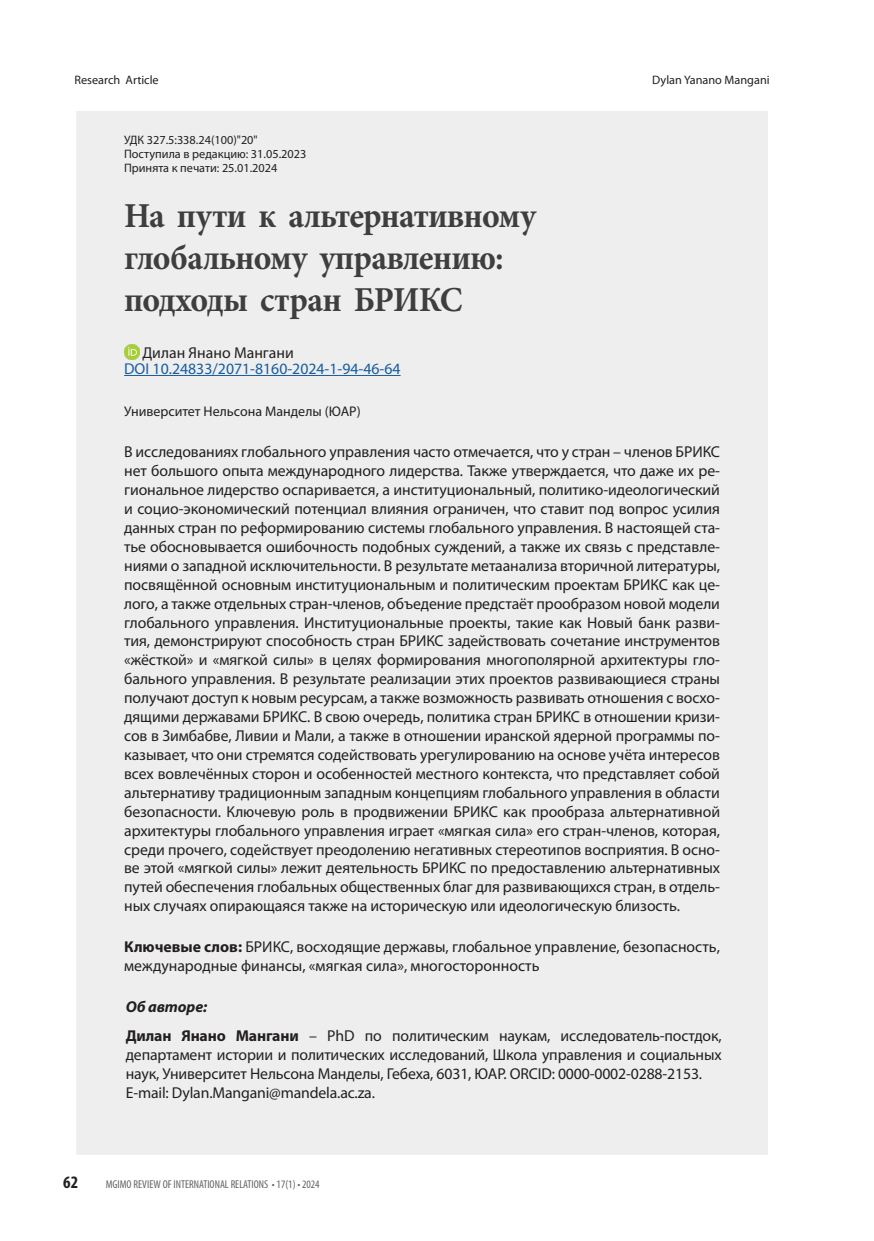
<style>
.page{position:relative;width:874px;height:1241px;background:#fff}
.page>*{position:absolute;margin:0;border:0;box-sizing:border-box;transform-origin:0 0}
.t1{font:700 35px/42px "Minion Pro";letter-spacing:-.025em;color:#3e3e3f;scale:.96 1}
.t2{font:700 condensed 17.5px "Myriad Pro";color:#231f20}
.t3{font:15.75px/18.9px "Myriad Pro";letter-spacing:-.005em;color:#231f20;text-align:justify}
.t4{font:15.75px "Myriad Pro";color:#175d9e}
.t5{font:italic 700 15.75px "Myriad Pro";letter-spacing:-.01em;color:#231f20}
.t6{font:14px "Myriad Pro";color:#231f20}
.t7{font:12.25px "Myriad Pro";color:#231f20}
.t8{font:condensed 11.38px "Myriad Pro";color:#636366}
.s1{font-weight:700}
</style>
<div class="page">
<div style="left:74px;top:109px;width:695px;height:1047px;background:#eeeeef;border:2px solid #fff"></div>
<hr style="left:124px;top:375px;width:276px;height:1px;background:#175d9e">
<img style="left:124px;top:345px;width:15px;height:15px">
<p class="t7" style="left:74px;top:72px;width:86px">Research Article</p>
<p class="t7" style="left:652px;top:72px;width:119px">Dylan Yanano Mangani</p>
<p class="t7" style="left:124px;top:132px;width:135px">УДК 327.5:338.24(100)"20"</p>
<p class="t7" style="left:124px;top:146px;width:184px">Поступила в редакцию: 31.05.2023</p>
<p class="t7" style="left:124px;top:160px;width:155px">Принята к печати: 25.01.2024</p>
<p class="t1" style="left:124px;top:194px;width:430px">На пути к альтернативному глобальному управлению: подходы стран БРИКС</p>
<p class="t3" style="left:142px;top:343px;width:153px">Дилан Янано Мангани</p>
<p class="t4" style="left:124px;top:359px;width:278px">DOI 10.24833/2071-8160-2024-1-94-46-64</p>
<p class="t6" style="left:124px;top:402px;width:238px">Университет Нельсона Манделы (ЮАР)</p>
<p class="t3" style="left:124px;top:442px;width:597px">В исследованиях глобального управления часто отмечается, что у стран – членов БРИКС нет большого опыта международного лидерства. Также утверждается, что даже их ре&shy;гиональное лидерство оспаривается, а институциональный, политико-идеологический и социо-экономический потенциал влияния ограничен, что ставит под вопрос усилия данных стран по реформированию системы глобального управления. В настоящей ста&shy;тье обосновывается ошибочность подобных суждений, а также их связь с представле&shy;ниями о западной исключительности. В результате метаанализа вторичной литературы, посвящённой основным институциональным и политическим проектам БРИКС как це&shy;лого, а также отдельных стран-членов, объедение предстаёт прообразом новой модели глобального управления. Институциональные проекты, такие как Новый банк разви&shy;тия, демонстрируют способность стран БРИКС задействовать сочетание инструментов «жёсткой» и «мягкой силы» в целях формирования многополярной архитектуры гло&shy;бального управления. В результате реализации этих проектов развивающиеся страны получают доступ к новым ресурсам, а также возможность развивать отношения с восхо&shy;дящими державами БРИКС. В свою очередь, политика стран БРИКС в отношении кризи&shy;сов в Зимбабве, Ливии и Мали, а также в отношении иранской ядерной программы по&shy;казывает, что они стремятся содействовать урегулированию на основе учёта интересов всех вовлечённых сторон и особенностей местного контекста, что представляет собой альтернативу традиционным западным концепциям глобального управления в области безопасности. Ключевую роль в продвижении БРИКС как прообраза альтернативной архитектуры глобального управления играет «мягкая сила» его стран-членов, которая, среди прочего, содействует преодолению негативных стереотипов восприятия. В осно&shy;ве этой «мягкой силы» лежит деятельность БРИКС по предоставлению альтернативных путей обеспечения глобальных общественных благ для развивающихся стран, в отдель&shy;ных случаях опирающаяся также на историческую или идеологическую близость.</p>
<p class="t3" style="left:124px;top:937px;width:597px"><span class="s1">Ключевые слов:</span> БРИКС, восходящие державы, глобальное управление, безопасность, международные финансы, «мягкая сила», многосторонность</p>
<p class="t5" style="left:126px;top:996px;width:83px">Об авторе:</p>
<p class="t3" style="left:126px;top:1025px;width:597px"><span class="s1">Дилан Янано Мангани</span> – PhD по политическим наукам, исследователь-постдок, департамент истории и политических исследований, Школа управления и социальных наук, Университет Нельсона Манделы, Гебеха, 6031, ЮАР. ORCID: 0000-0002-0288-2153.</p>
<p class="t3" style="left:126px;top:1082px;width:250px">E-mail: Dylan.Mangani@mandela.ac.za.</p>
<p class="t2" style="left:63px;top:1172px;width:16px">62</p>
<p class="t8" style="left:106px;top:1177px;width:215px">MGIMO REVIEW OF INTERNATIONAL RELATIONS • 17(1) • 2024</p>
</div>
